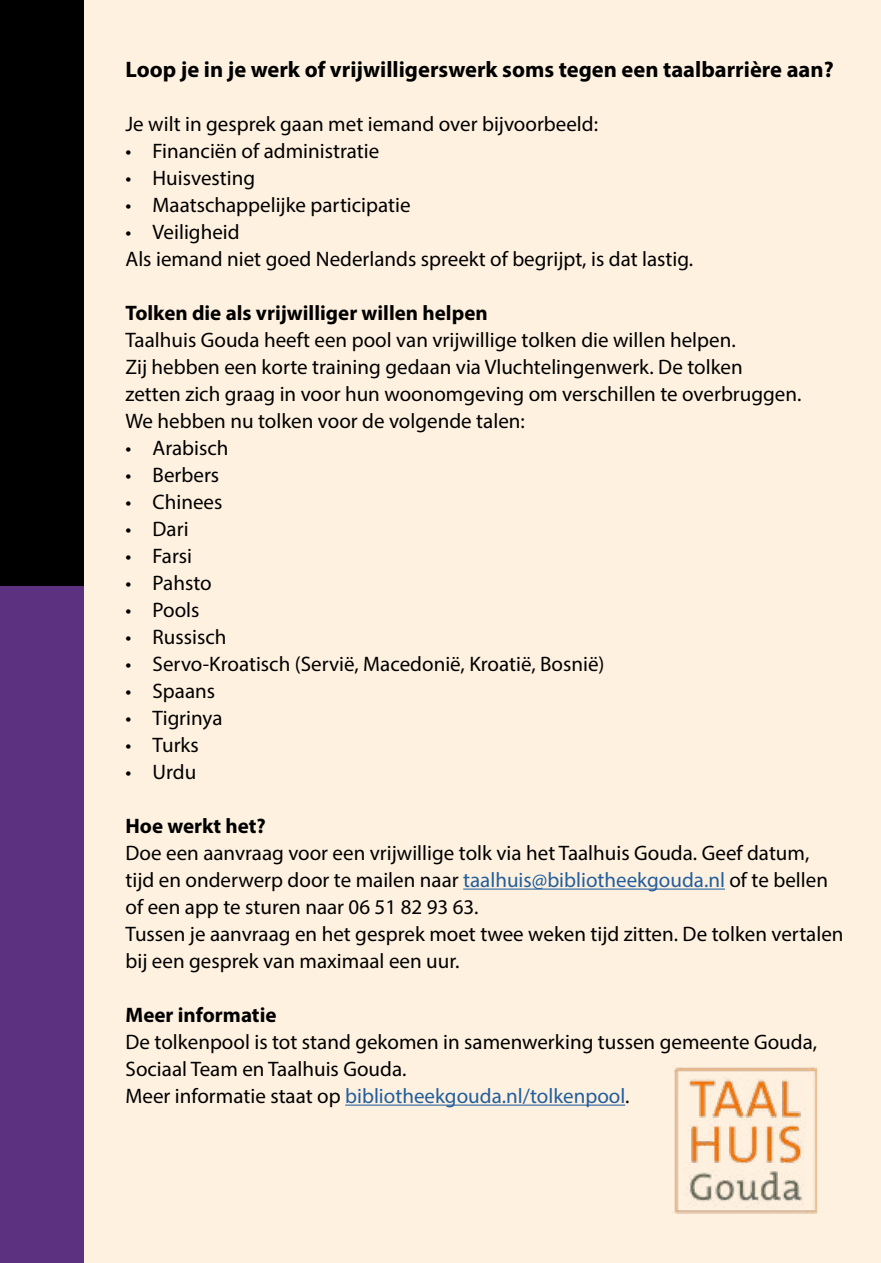
<style>
.page{position:relative;width:881px;height:1263px;background:#fff}
.page>*{position:absolute;margin:0;border:0;box-sizing:border-box;transform-origin:0 0}
.t1{font:700 22.5px "Myriad Pro";color:#000}
.t2{font:21px/27px "Myriad Pro";color:#000}
.t3{font:700 21px "Myriad Pro";color:#000}
.s1{color:#215e9e}
</style>
<div class="page">
<hr style="left:463px;top:888px;width:261px;height:2px;background:#215e9e">
<hr style="left:345px;top:1104px;width:280px;height:2px;background:#215e9e">
<div style="left:0;top:351px;width:84px;height:912px;background:#5b3180"></div>
<div style="left:0;top:0;width:84px;height:585px;background:#000"></div>
<img style="left:672px;top:1065px;width:147px;height:149px">
<p class="t1" style="left:125px;top:55px;width:709px">Loop je in je werk of vrijwilligerswerk soms tegen een taalbarrière aan?</p>
<p class="t2" style="left:125px;top:110px;width:474px">Je wilt in gesprek gaan met iemand over bijvoorbeeld:</p>
<p class="t2" style="left:125px;top:137px;width:255px">• Financiën of administratie</p>
<p class="t2" style="left:125px;top:164px;width:131px">• Huisvesting</p>
<p class="t2" style="left:125px;top:191px;width:286px">• Maatschappelijke participatie</p>
<p class="t2" style="left:125px;top:218px;width:569px">• Veiligheid<br>Als iemand niet goed Nederlands spreekt of begrijpt, is dat lastig.</p>
<p class="t3" style="left:125px;top:299px;width:363px">Tolken die als vrijwilliger willen helpen</p>
<p class="t2" style="left:125px;top:326px;width:677px">Taalhuis Gouda heeft een pool van vrijwillige tolken die willen helpen.<br>Zij hebben een korte training gedaan via Vluchtelingenwerk. De tolken zetten zich graag in voor hun woonomgeving om verschillen te overbruggen.<br>We hebben nu tolken voor de volgende talen:</p>
<p class="t2" style="left:125px;top:434px;width:104px">• Arabisch</p>
<p class="t2" style="left:125px;top:461px;width:95px">• Berbers</p>
<p class="t2" style="left:125px;top:488px;width:98px">• Chinees</p>
<p class="t2" style="left:125px;top:515px;width:64px">• Dari</p>
<p class="t2" style="left:125px;top:542px;width:68px">• Farsi</p>
<p class="t2" style="left:125px;top:569px;width:88px">• Pahsto</p>
<p class="t2" style="left:125px;top:596px;width:75px">• Pools</p>
<p class="t2" style="left:125px;top:623px;width:102px">• Russisch</p>
<p class="t2" style="left:125px;top:650px;width:480px">• Servo-Kroatisch (Servië, Macedonië, Kroatië, Bosnië)</p>
<p class="t2" style="left:125px;top:677px;width:91px">• Spaans</p>
<p class="t2" style="left:125px;top:704px;width:98px">• Tigrinya</p>
<p class="t2" style="left:125px;top:731px;width:75px">• Turks</p>
<p class="t2" style="left:125px;top:758px;width:72px">• Urdu</p>
<p class="t3" style="left:125px;top:812px;width:142px">Hoe werkt het?</p>
<p class="t2" style="left:125px;top:839px;width:719px">Doe een aanvraag voor een vrijwillige tolk via het Taalhuis Gouda. Geef datum,<br>tijd en onderwerp door te mailen naar <span class="s1">taalhuis@bibliotheekgouda.nl</span> of te bellen of een app te sturen naar 06 51 82 93 63.<br>Tussen je aanvraag en het gesprek moet twee weken tijd zitten. De tolken vertalen bij een gesprek van maximaal een uur.</p>
<p class="t3" style="left:125px;top:1001px;width:152px">Meer informatie</p>
<p class="t2" style="left:125px;top:1028px;width:692px">De tolkenpool is tot stand gekomen in samenwerking tussen gemeente Gouda,<br>Sociaal Team en Taalhuis Gouda.<br>Meer informatie staat op <span class="s1">bibliotheekgouda.nl/tolkenpool</span>.</p>
</div>
